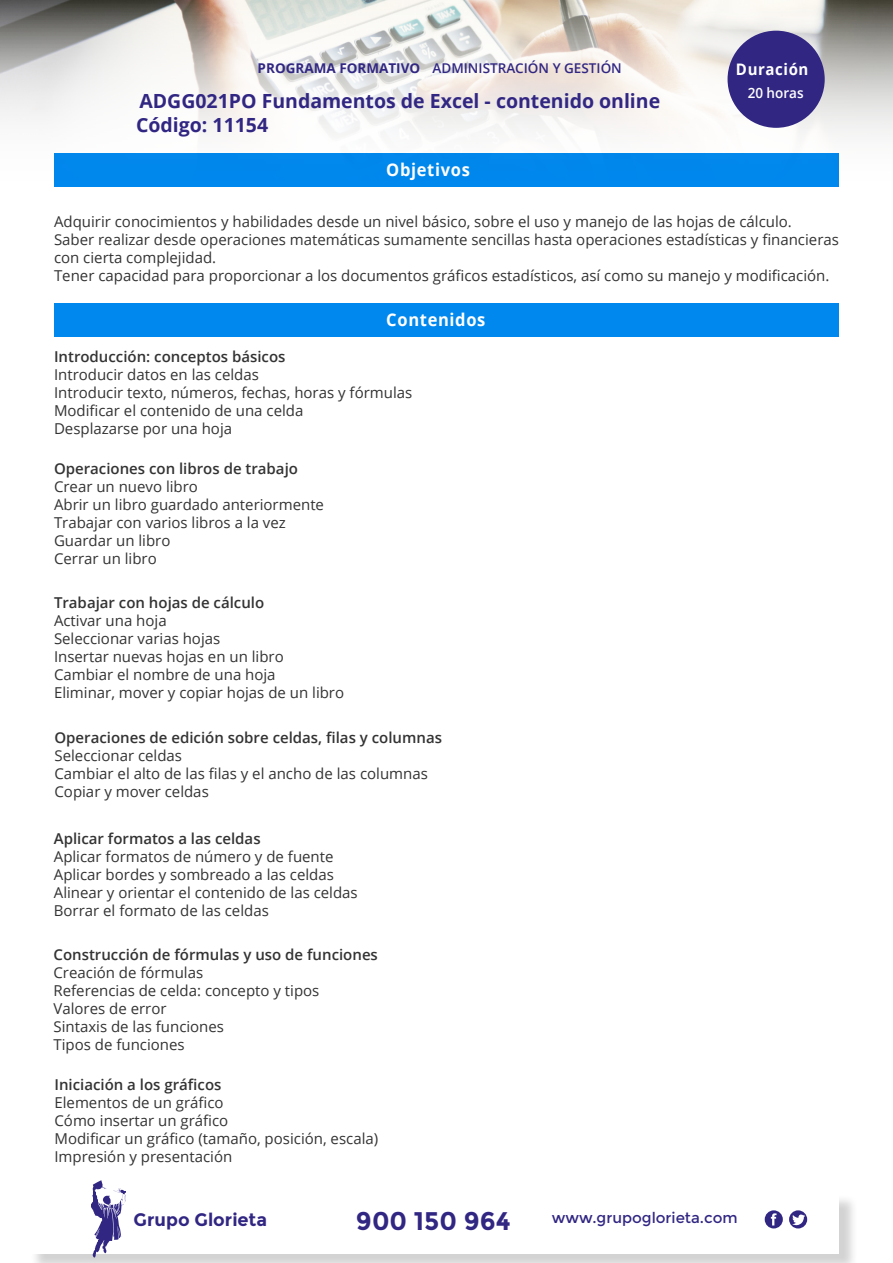
<style>
.page{position:relative;width:893px;height:1263px;background:#fff}
.page>*{position:absolute;margin:0;border:0;box-sizing:border-box;transform-origin:0 0}
.t1{font:700 25.5px "Montserrat";color:#312783}
.t2{font:700 19.5px "Open Sans";color:#312783}
.t3{font:700 18px "Montserrat";color:#312783}
.t4{font:700 17.55px "Open Sans";letter-spacing:.04em;color:#fff;scale:.94 1}
.t5{font:700 15.9px "Open Sans";letter-spacing:.04em;color:#fff;scale:.94 1}
.t6{font:15px/18px "Open Sans";color:#333}
.t7{font:600 15px "Open Sans";color:#333}
.t8{font:15px "Montserrat";color:#312783}
.t9{font:600 14.1px "Open Sans";color:#fff;scale:.95 1}
.t10{font:600 13.5px "Open Sans";color:#312783}
.t11{font:700 13.5px "Open Sans";color:#312783}
</style>
<div class="page">
<div style="left:54px;top:303px;width:785px;height:34px;background:#08e"></div>
<img style="left:0;top:0;width:893px;height:187px">
<div style="left:727px;top:31px;width:98px;height:97px;background:#312783;border-radius:50%"></div>
<div style="left:30px;top:1194px;width:828px;height:69px;background:#231f20;opacity:.2"></div>
<div style="left:28px;top:1192px;width:811px;height:62px;background:#fff"></div>
<svg style="left:91px;top:1180px;width:35px;height:77px"></svg>
<div style="left:765px;top:1210px;width:18px;height:18px;background:#312783;border-radius:50%"></div>
<svg style="left:771px;top:1213px;width:6px;height:12px"></svg>
<svg style="left:789px;top:1210px;width:18px;height:18px"></svg>
<svg style="left:792px;top:1214px;width:13px;height:11px"></svg>
<p class="t11" style="left:258px;top:59px;width:164px">PROGRAMA FORMATIVO</p>
<p class="t10" style="left:433px;top:59px;width:191px">ADMINISTRACIÓN Y GESTIÓN</p>
<p class="t5" style="left:736px;top:58px;width:79px">Duración</p>
<p class="t9" style="left:748px;top:84px;width:60px">20 horas</p>
<p class="t2" style="left:139px;top:87px;width:522px">ADGG021PO Fundamentos de Excel - contenido online</p>
<p class="t2" style="left:136px;top:111px;width:134px">Código: 11154</p>
<p class="t4" style="left:386px;top:157px;width:90px">Objetivos</p>
<p class="t6" style="left:54px;top:212px;width:739px">Adquirir conocimientos y habilidades desde un nivel básico, sobre el uso y manejo de las hojas de cálculo.</p>
<p class="t6" style="left:54px;top:230px;width:786px">Saber realizar desde operaciones matemáticas sumamente sencillas hasta operaciones estadísticas y financieras con cierta complejidad.</p>
<p class="t6" style="left:54px;top:266px;width:777px">Tener capacidad para proporcionar a los documentos gráficos estadísticos, así como su manejo y modificación.</p>
<p class="t4" style="left:386px;top:307px;width:107px">Contenidos</p>
<p class="t7" style="left:54px;top:346px;width:233px">Introducción: conceptos básicos</p>
<p class="t6" style="left:54px;top:365px;width:206px">Introducir datos en las celdas</p>
<p class="t6" style="left:54px;top:383px;width:360px">Introducir texto, números, fechas, horas y fórmulas</p>
<p class="t6" style="left:54px;top:401px;width:251px">Modificar el contenido de una celda</p>
<p class="t6" style="left:54px;top:419px;width:180px">Desplazarse por una hoja</p>
<p class="t7" style="left:54px;top:458px;width:246px">Operaciones con libros de trabajo</p>
<p class="t6" style="left:54px;top:477px;width:145px">Crear un nuevo libro</p>
<p class="t6" style="left:54px;top:495px;width:272px">Abrir un libro guardado anteriormente</p>
<p class="t6" style="left:54px;top:513px;width:233px">Trabajar con varios libros a la vez</p>
<p class="t6" style="left:54px;top:531px;width:118px">Guardar un libro</p>
<p class="t6" style="left:54px;top:549px;width:104px">Cerrar un libro</p>
<p class="t7" style="left:54px;top:593px;width:212px">Trabajar con hojas de cálculo</p>
<p class="t6" style="left:54px;top:612px;width:114px">Activar una hoja</p>
<p class="t6" style="left:54px;top:630px;width:168px">Seleccionar varias hojas</p>
<p class="t6" style="left:54px;top:648px;width:231px">Insertar nuevas hojas en un libro</p>
<p class="t6" style="left:54px;top:666px;width:223px">Cambiar el nombre de una hoja</p>
<p class="t6" style="left:54px;top:684px;width:292px">Eliminar, mover y copiar hojas de un libro</p>
<p class="t7" style="left:54px;top:727px;width:389px">Operaciones de edición sobre celdas, filas y columnas</p>
<p class="t6" style="left:54px;top:746px;width:129px">Seleccionar celdas</p>
<p class="t6" style="left:54px;top:764px;width:375px">Cambiar el alto de las filas y el ancho de las columnas</p>
<p class="t6" style="left:54px;top:782px;width:156px">Copiar y mover celdas</p>
<p class="t7" style="left:54px;top:828px;width:208px">Aplicar formatos a las celdas</p>
<p class="t6" style="left:54px;top:847px;width:281px">Aplicar formatos de número y de fuente</p>
<p class="t6" style="left:54px;top:865px;width:282px">Aplicar bordes y sombreado a las celdas</p>
<p class="t6" style="left:54px;top:883px;width:305px">Alinear y orientar el contenido de las celdas</p>
<p class="t6" style="left:54px;top:901px;width:217px">Borrar el formato de las celdas</p>
<p class="t7" style="left:54px;top:944px;width:326px">Construcción de fórmulas y uso de funciones</p>
<p class="t6" style="left:54px;top:963px;width:151px">Creación de fórmulas</p>
<p class="t6" style="left:54px;top:981px;width:267px">Referencias de celda: concepto y tipos</p>
<p class="t6" style="left:54px;top:999px;width:115px">Valores de error</p>
<p class="t6" style="left:54px;top:1017px;width:172px">Sintaxis de las funciones</p>
<p class="t6" style="left:54px;top:1035px;width:133px">Tipos de funciones</p>
<p class="t7" style="left:54px;top:1074px;width:168px">Iniciación a los gráficos</p>
<p class="t6" style="left:54px;top:1093px;width:171px">Elementos de un gráfico</p>
<p class="t6" style="left:54px;top:1111px;width:175px">Cómo insertar un gráfico</p>
<p class="t6" style="left:54px;top:1129px;width:325px">Modificar un gráfico (tamaño, posición, escala)</p>
<p class="t6" style="left:54px;top:1147px;width:179px">Impresión y presentación</p>
<p class="t3" style="left:134px;top:1209px;width:135px">Grupo Glorieta</p>
<p class="t1" style="left:356px;top:1206px;width:156px">900 150 964</p>
<p class="t8" style="left:552px;top:1209px;width:187px">www.grupoglorieta.com</p>
</div>
